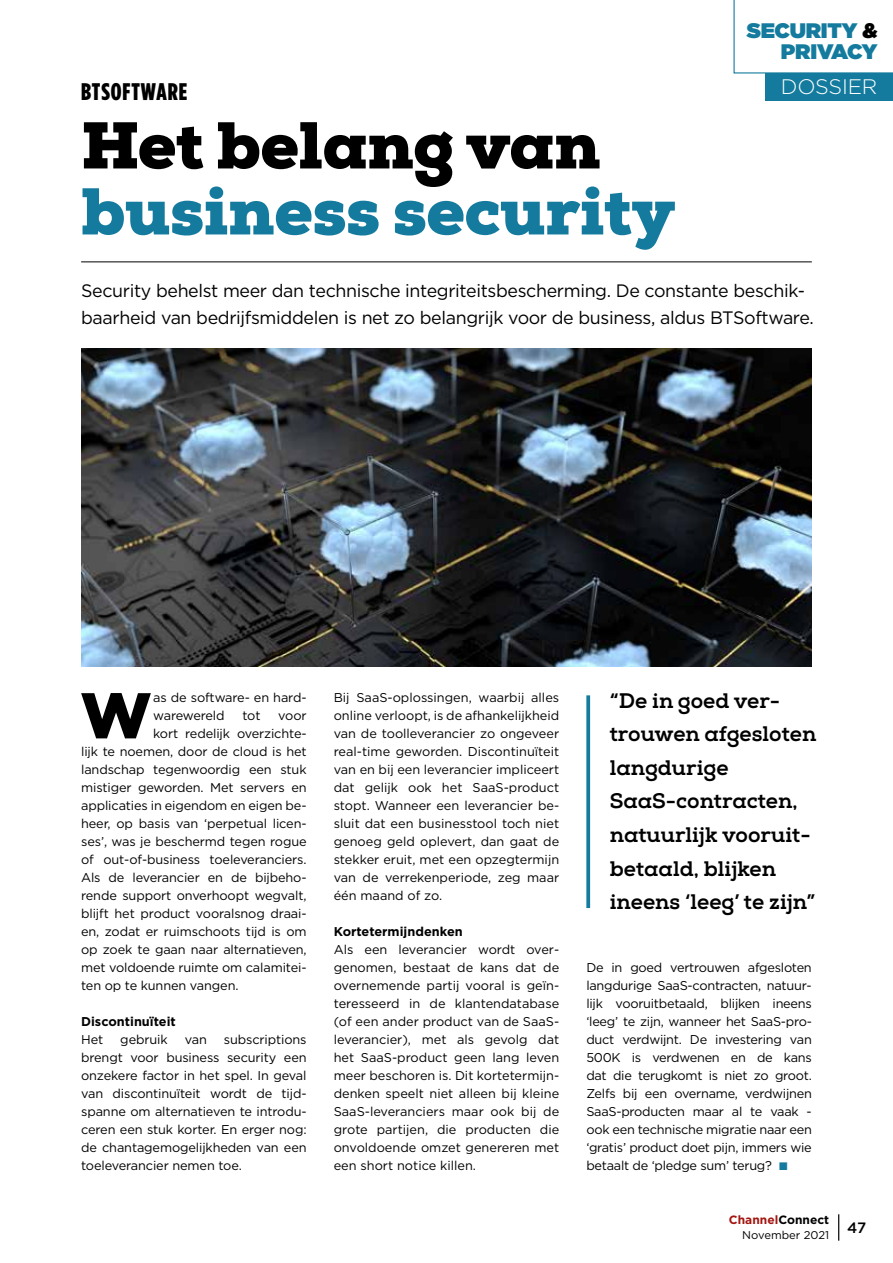
<style>
.page{position:relative;width:893px;height:1263px;background:#fff}
.page>*{position:absolute;margin:0;border:0;box-sizing:border-box;transform-origin:0 0}
.t1{font:900 66px "Nexa Slab";letter-spacing:-.005em;color:#147b9e}
.t2{font:900 66px "Nexa Slab";letter-spacing:-.005em;color:#000}
.t3{font:900 64.2px "Gotham";color:#000}
.t4{font:900 24px "Gotham Condensed";letter-spacing:.04em;color:#000}
.t5{font:800 21px/33.6px "Nexa Slab";color:#000}
.t6{font:900 21px/21px "Gotham";letter-spacing:-.01em;color:#147b9e;text-align:right}
.t7{font:300 21px "Gotham";letter-spacing:-.01em;color:#fff}
.t8{font:18px/27.6px "Gotham";letter-spacing:-.02em;color:#000}
.t9{font:500 15px "Gotham";color:#000}
.t10{font:12.75px/18px "Gotham";letter-spacing:-.01em;color:#000;text-align:justify}
.t11{font:700 12.75px "Gotham";color:#000}
.t12{font:700 12px "Gotham";color:#a41611}
.t13{font:11.25px "Gotham";color:#000}
.s1{color:#000}
.s2{color:#147b9e}
</style>
<div class="page">
<div style="left:766px;top:68px;width:127px;height:33px;background:#147b9e"></div>
<svg style="left:733px;top:0;width:160px;height:73px"></svg>
<hr style="left:81px;top:261px;width:731px;height:1px;background:#000">
<svg style="left:586px;top:695px;width:4px;height:213px"></svg>
<img style="left:81px;top:348px;width:731px;height:318px">
<svg style="left:838px;top:1214px;width:1px;height:27px"></svg>
<h3 class="t4" style="left:81px;top:77px;width:108px">BTSOFTWARE</h3>
<h3 class="t6" style="left:747px;top:20px;width:132px">SECURITY <span class="s1">&amp;<br></span>PRIVACY</h3>
<h3 class="t7" style="left:781px;top:73px;width:98px">DOSSIER</h3>
<h1 class="t2" style="left:81px;top:104px;width:521px">Het belang van</h1>
<h1 class="t1" style="left:81px;top:170px;width:596px">business security</h1>
<h3 class="t8" style="left:81px;top:276px;width:734px">Security behelst meer dan technische integriteitsbescherming. De constante beschik&shy;baarheid van bedrijfsmiddelen is net zo belangrijk voor de business, aldus BTSoftware.</h3>
<h2 class="t3" style="left:80px;top:671px;width:73px">W</h2>
<p class="t10" style="left:153px;top:688px;width:155px">as de software- en hard&shy;warewereld</p>
<p class="t10" style="left:242px;top:706px;width:20px">tot</p>
<p class="t10" style="left:278px;top:706px;width:30px">voor</p>
<p class="t10" style="left:153px;top:724px;width:155px">kort redelijk overzichte-</p>
<p class="t10" style="left:81px;top:742px;width:227px">lijk te noemen, door de cloud is het</p>
<p class="t10" style="left:81px;top:760px;width:227px">landschap tegenwoordig een stuk</p>
<p class="t10" style="left:81px;top:778px;width:227px">mistiger geworden. Met servers en</p>
<p class="t10" style="left:81px;top:796px;width:227px">applicaties in eigendom en eigen be-</p>
<p class="t10" style="left:81px;top:814px;width:227px">heer, op basis van ‘perpetual licen-</p>
<p class="t10" style="left:81px;top:832px;width:227px">ses’, was je beschermd tegen rogue</p>
<p class="t10" style="left:81px;top:850px;width:227px">of out-of-business toeleveranciers.</p>
<p class="t10" style="left:81px;top:868px;width:227px">Als de leverancier en de bijbeho-</p>
<p class="t10" style="left:81px;top:886px;width:227px">rende support onverhoopt wegvalt,</p>
<p class="t10" style="left:81px;top:904px;width:227px">blijft het product vooralsnog draai-</p>
<p class="t10" style="left:81px;top:922px;width:227px">en, zodat er ruimschoots tijd is om</p>
<p class="t10" style="left:81px;top:940px;width:227px">op zoek te gaan naar alternatieven,</p>
<p class="t10" style="left:81px;top:958px;width:227px">met voldoende ruimte om calamitei-</p>
<p class="t10" style="left:81px;top:976px;width:159px">ten op te kunnen vangen.</p>
<p class="t11" style="left:81px;top:1013px;width:96px">Discontinuïteit</p>
<p class="t10" style="left:81px;top:1030px;width:24px">Het</p>
<p class="t10" style="left:120px;top:1030px;width:49px">gebruik</p>
<p class="t10" style="left:185px;top:1030px;width:24px">van</p>
<p class="t10" style="left:81px;top:1030px;width:227px;text-indent:143px">subscriptions brengt voor business security een onzekere factor in het spel. In geval van discontinuïteit wordt de tijd&shy;spanne om alternatieven te introdu&shy;ceren een stuk korter. En erger nog: de chantagemogelijkheden van een toeleverancier nemen toe.</p>
<p class="t10" style="left:334px;top:688px;width:227px">Bij SaaS-oplossingen, waarbij alles online verloopt, is de afhankelijkheid van de toolleverancier zo ongeveer real-time geworden. Discontinuïteit van en bij een leverancier impliceert dat gelijk ook het SaaS-product stopt. Wanneer een leverancier be&shy;sluit dat een businesstool toch niet genoeg geld oplevert, dan gaat de stekker eruit, met een opzegtermijn van de verrekenperiode, zeg maar één maand of zo.</p>
<p class="t11" style="left:334px;top:923px;width:130px">Kortetermijndenken</p>
<p class="t10" style="left:334px;top:940px;width:227px;text-align:left">Als een leverancier wordt over&shy;genomen, bestaat de kans dat de overnemende partij vooral is geïn&shy;teresseerd in de klantendatabase (of een ander product van de SaaS&shy;leverancier), met als gevolg dat het SaaS-product geen lang leven meer beschoren is. Dit kortetermijn&shy;denken speelt niet alleen bij kleine SaaS-leveranciers maar ook bij de grote partijen, die producten die onvoldoende omzet genereren met een short notice killen.</p>
<h3 class="t5" style="left:610px;top:684px;width:208px">“De in goed ver&shy;trouwen afgesloten langdurige<br>SaaS-contracten, natuurlijk vooruit&shy;betaald, blijken ineens ‘leeg’ te zijn”</h3>
<p class="t10" style="left:586px;top:958px;width:227px">De in goed vertrouwen afgesloten langdurige SaaS-contracten, natuur&shy;lijk vooruitbetaald, blijken ineens ‘leeg’ te zijn, wanneer het SaaS-pro&shy;duct verdwijnt. De investering van 500K is verdwenen en de kans dat die terugkomt is niet zo groot.<br>Zelfs bij een overname, verdwijnen SaaS-producten maar al te vaak - ook een technische migratie naar een ‘gratis’ product doet pijn, immers wie betaalt de ‘pledge sum’ terug? <span class="s2">◾</span></p>
<p class="t12" style="left:729px;top:1212px;width:102px">Channel<span class="s1">Connect</span></p>
<p class="t13" style="left:742px;top:1228px;width:88px">November 2021</p>
<p class="t9" style="left:847px;top:1218px;width:20px">47</p>
</div>
